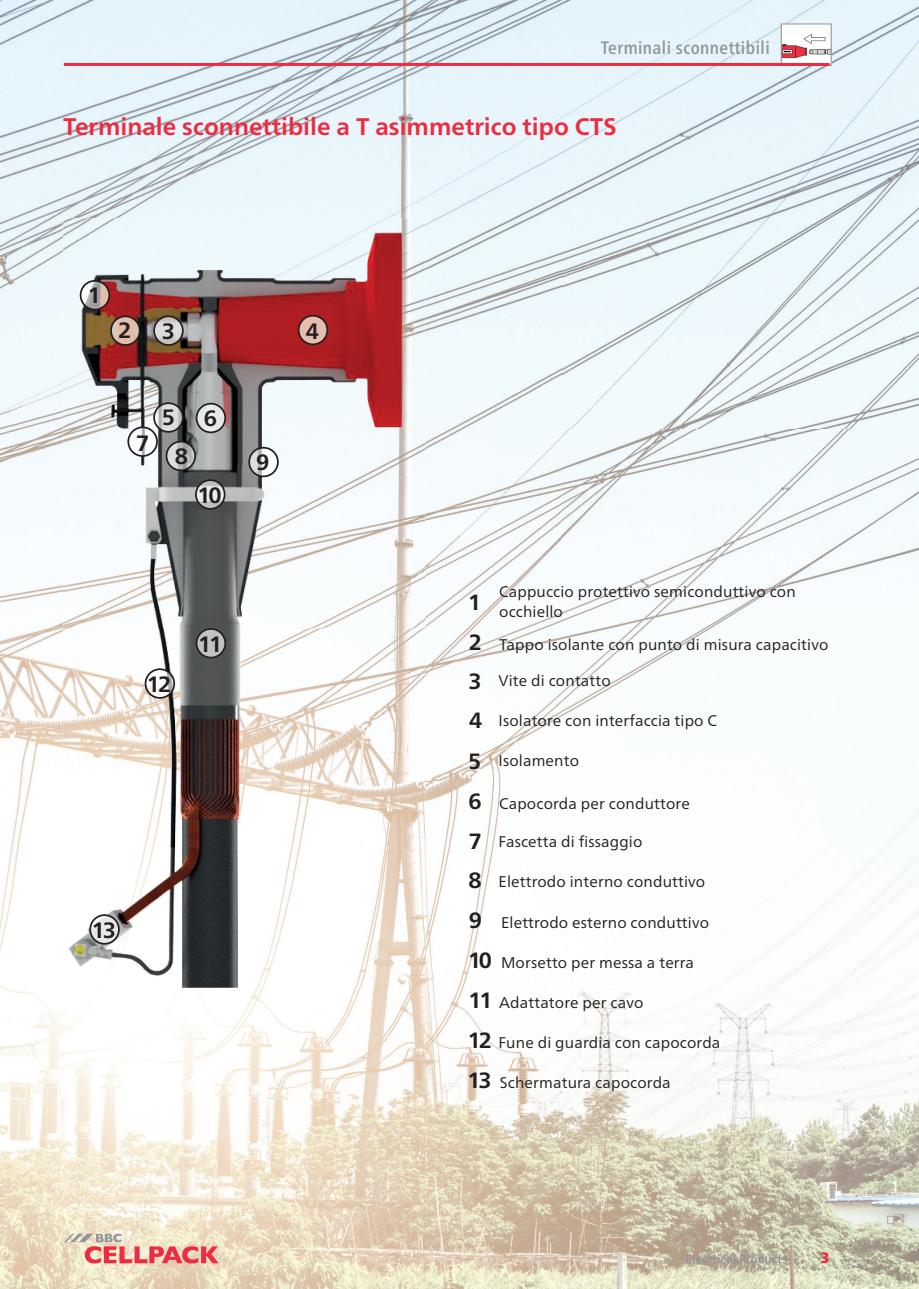
<style>
.page{position:relative;width:919px;height:1289px;background:#fff}
.page>*{position:absolute;margin:0;border:0;box-sizing:border-box;transform-origin:0 0}
.t1{font:700 24px "Frutiger Neue LTW1 G";color:#ed2c42}
.t2{font:700 22.2px "Frutiger Neue LTW1 G";letter-spacing:-.1em;color:#231f20}
.t3{font:700 22.05px/39.8px "Frutiger Neue LTW1 G";letter-spacing:-.1em;color:#231f20;text-align:justify}
.t4{font:500 condensed 18px "Frutiger Neue LTW1 G";letter-spacing:.025em;color:#939598}
.t5{font:15.45px/20.2px "Frutiger Neue LTW1 G";letter-spacing:.01em;color:#231f20}
.t6{font:900 15px "Frutiger Neue LTW1 G";color:#ed2c42}
</style>
<div class="page">
<img style="left:0;top:0;width:561px;height:268px">
<img style="left:561px;top:0;width:357px;height:1288px">
<img style="left:0;top:268px;width:101px;height:1020px">
<img style="left:409px;top:268px;width:153px;height:1020px">
<img style="left:101px;top:987px;width:308px;height:301px">
<img style="left:63px;top:218px;width:362px;height:769px">
<img style="left:81px;top:281px;width:28px;height:28px;border-radius:14px">
<div style="left:80px;top:280px;width:30px;height:30px;border:2px solid #231f20;border-radius:50%"></div>
<img style="left:111px;top:316px;width:29px;height:29px;border-radius:14px">
<div style="left:110px;top:315px;width:30px;height:31px;border:2px solid #231f20;border-radius:50%"></div>
<img style="left:128px;top:427px;width:29px;height:29px;border-radius:14px">
<div style="left:127px;top:426px;width:31px;height:31px;border:2px solid #231f20;border-radius:50%"></div>
<img style="left:154px;top:403px;width:29px;height:29px;border-radius:14px">
<div style="left:153px;top:402px;width:31px;height:31px;border:2px solid #231f20;border-radius:50%"></div>
<img style="left:196px;top:403px;width:29px;height:29px;border-radius:14px">
<div style="left:196px;top:403px;width:30px;height:30px;border:2px solid #231f20;border-radius:50%"></div>
<img style="left:166px;top:441px;width:29px;height:29px;border-radius:14px">
<div style="left:166px;top:441px;width:30px;height:30px;border:2px solid #231f20;border-radius:50%"></div>
<img style="left:298px;top:316px;width:29px;height:28px;border-radius:14px">
<div style="left:298px;top:315px;width:30px;height:30px;border:2px solid #231f20;border-radius:50%"></div>
<img style="left:154px;top:316px;width:29px;height:29px;border-radius:14px">
<div style="left:153px;top:315px;width:31px;height:31px;border:2px solid #231f20;border-radius:50%"></div>
<img style="left:249px;top:447px;width:29px;height:29px;border-radius:14px">
<div style="left:248px;top:447px;width:31px;height:30px;border:2px solid #231f20;border-radius:50%"></div>
<img style="left:196px;top:480px;width:29px;height:29px;border-radius:14px">
<div style="left:195px;top:479px;width:30px;height:30px;border:2px solid #231f20;border-radius:50%"></div>
<img style="left:196px;top:629px;width:29px;height:28px;border-radius:14px">
<div style="left:196px;top:628px;width:30px;height:30px;border:2px solid #231f20;border-radius:50%"></div>
<img style="left:145px;top:669px;width:29px;height:29px;border-radius:14px">
<div style="left:145px;top:668px;width:30px;height:30px;border:2px solid #231f20;border-radius:50%"></div>
<img style="left:90px;top:915px;width:29px;height:28px;border-radius:14px">
<div style="left:89px;top:914px;width:31px;height:30px;border:2px solid #231f20;border-radius:50%"></div>
<img style="left:782px;top:25px;width:47px;height:38px">
<div style="left:780px;top:23px;width:51px;height:43px;border:1px solid #939598"></div>
<svg style="left:64px;top:1233px;width:155px;height:30px;background:#eab0a4"></svg>
<svg style="left:686px;top:1254px;width:101px;height:9px"></svg>
<hr style="left:64px;top:63px;width:765px;height:3px;background:#ed2c42">
<p class="t4" style="left:600px;top:34px;width:170px">Terminali sconnettibili</p>
<h1 class="t1" style="left:63px;top:109px;width:554px">Terminale sconnettibile a T asimmetrico tipo CTS</h1>
<h2 class="t2" style="left:88px;top:279px;width:15px">1</h2>
<h2 class="t2" style="left:118px;top:315px;width:15px">2</h2>
<h2 class="t2" style="left:162px;top:315px;width:15px">3</h2>
<h2 class="t2" style="left:306px;top:315px;width:15px">4</h2>
<h2 class="t2" style="left:136px;top:427px;width:15px">7</h2>
<h2 class="t2" style="left:162px;top:401px;width:15px">5</h2>
<h2 class="t2" style="left:204px;top:402px;width:15px">6</h2>
<h2 class="t2" style="left:175px;top:440px;width:15px">8</h2>
<h2 class="t2" style="left:256px;top:446px;width:15px">9</h2>
<h2 class="t2" style="left:197px;top:479px;width:26px">10</h2>
<h2 class="t2" style="left:147px;top:668px;width:26px">12</h2>
<h2 class="t2" style="left:198px;top:627px;width:26px">11</h2>
<h2 class="t2" style="left:92px;top:914px;width:26px">13</h2>
<h3 class="t3" style="left:468px;top:581px;width:16px">1<br>2<br>3<br>4</h3>
<h3 class="t3" style="left:468px;top:739px;width:15px">5</h3>
<h3 class="t3" style="left:468px;top:779px;width:15px">6</h3>
<p class="t5" style="left:499px;top:580px;width:298px">Cappuccio protettivo semiconduttivo con occhiello</p>
<p class="t5" style="left:499px;top:633px;width:331px">Tappo isolante con punto di misura capacitivo</p>
<p class="t5" style="left:498px;top:669px;width:114px">Vite di contatto</p>
<p class="t5" style="left:498px;top:709px;width:220px">Isolatore con interfaccia tipo C</p>
<p class="t5" style="left:498px;top:749px;width:82px">Isolamento</p>
<p class="t5" style="left:499px;top:792px;width:192px">Capocorda per conduttore</p>
<h3 class="t3" style="left:467px;top:819px;width:27px;text-align:left">7<br>8<br>9<br>10<br>11<br>12<br>13</h3>
<p class="t5" style="left:498px;top:830px;width:145px">Fascetta di fissaggio</p>
<p class="t5" style="left:498px;top:870px;width:208px">Elettrodo interno conduttivo</p>
<p class="t5" style="left:501px;top:911px;width:209px">Elettrodo esterno conduttivo</p>
<p class="t5" style="left:501px;top:951px;width:194px">Morsetto per messa a terra</p>
<p class="t5" style="left:499px;top:990px;width:146px">Adattatore per cavo</p>
<p class="t5" style="left:498px;top:1031px;width:223px">Fune di guardia con capocorda</p>
<p class="t5" style="left:500px;top:1070px;width:172px">Schermatura capocorda</p>
<p class="t6" style="left:820px;top:1246px;width:11px">3</p>
</div>
